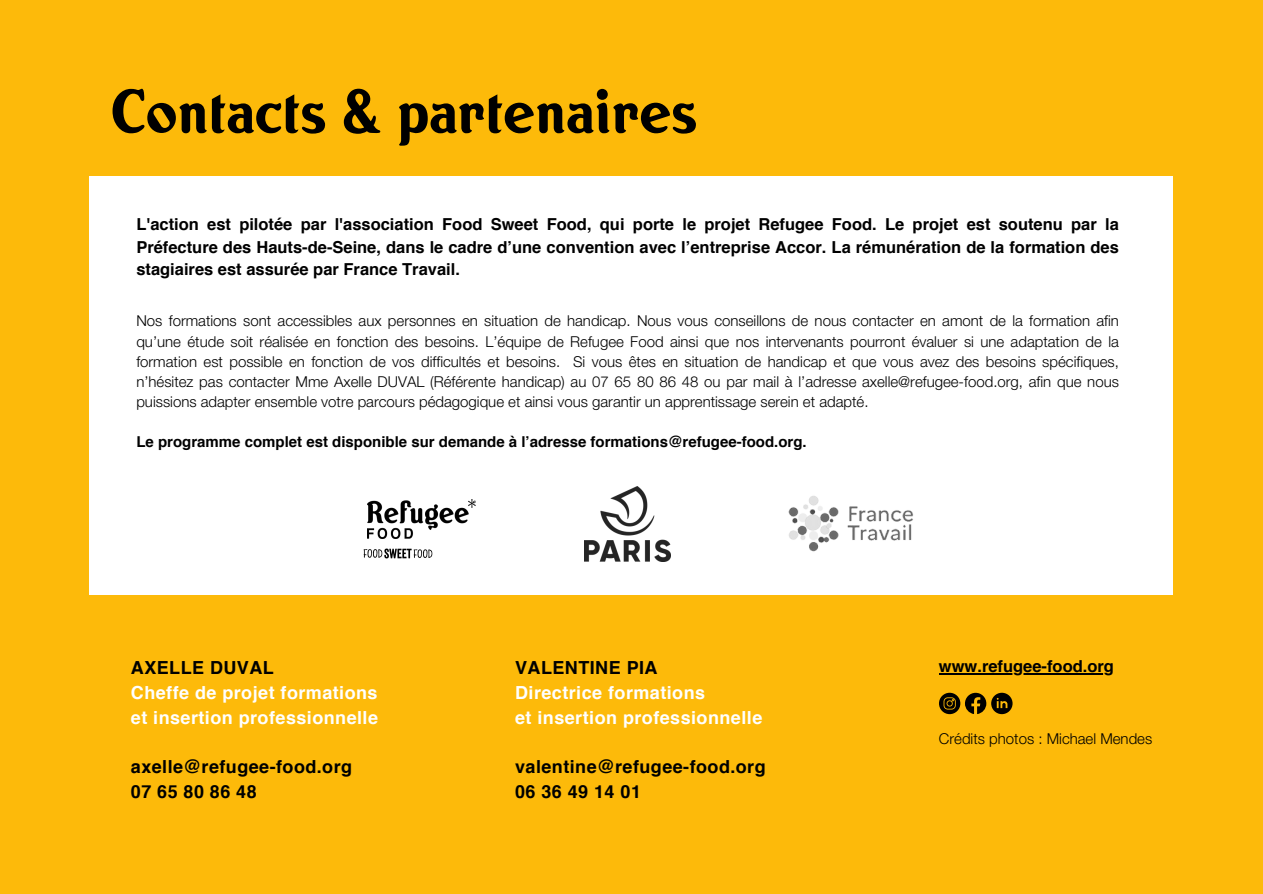
<style>
.page{position:relative;width:1263px;height:894px;background:#fff}
.page>*{position:absolute;margin:0;border:0;box-sizing:border-box;transform-origin:0 0}
.t1{font:57px "Norton";color:#000}
.t2{font:700 18px/24.8px "Helvetica";letter-spacing:.025em;color:#fff}
.t3{font:700 18px/24.8px "Helvetica";letter-spacing:.025em;color:#000}
.t4{font:700 16.5px/22.5px "Helvetica";color:#000;text-align:justify}
.t5{font:300 15px/20.2px "Helvetica Neue LT Std";color:#000;text-align:justify}
.t6{font:700 15px "Helvetica";color:#000}
.s1{color:#000}
</style>
<div class="page">
<div style="left:0;top:0;width:1263px;height:893px;background:#fdba0a"></div>
<div style="left:89px;top:176px;width:1084px;height:418px;background:#fff"></div>
<img style="left:367px;top:500px;width:108px;height:37px">
<img style="left:363px;top:537px;width:70px;height:22px">
<svg style="left:939px;top:692px;width:73px;height:22px"></svg>
<img style="left:788px;top:496px;width:125px;height:56px">
<img style="left:584px;top:486px;width:87px;height:75px">
<hr style="left:939px;top:673px;width:175px;height:1px;background:#000">
<p class="t1" style="left:111px;top:72px;width:588px">Contacts &amp; partenaires</p>
<h1 class="t4" style="left:136px;top:214px;width:984px">L'action est pilotée par l'association Food Sweet Food, qui porte le projet Refugee Food. Le projet est soutenu par la Préfecture des Hauts-de-Seine, dans le cadre d’une convention avec l’entreprise Accor. La rémunération de la formation des stagiaires est assurée par France Travail.</h1>
<p class="t5" style="left:136px;top:313px;width:984px">Nos formations sont accessibles aux personnes en situation de handicap. Nous vous conseillons de nous contacter en amont de la formation afin qu’une étude soit réalisée en fonction des besoins. L’équipe de Refugee Food ainsi que nos intervenants pourront évaluer si une adaptation de la formation est possible en fonction de vos difficultés et besoins. Si vous êtes en situation de handicap et que vous avez des besoins spécifiques, n’hésitez pas contacter Mme Axelle DUVAL (Référente handicap) au 07 65 80 86 48 ou par mail à l’adresse axelle@refugee-food.org, afin que nous puissions adapter ensemble votre parcours pédagogique et ainsi vous garantir un apprentissage serein et adapté.</p>
<p class="t6" style="left:136px;top:435px;width:672px">Le programme complet est disponible sur demande à l’adresse formations@refugee-food.org.</p>
<h3 class="t2" style="left:131px;top:657px;width:249px"><span class="s1">AXELLE DUVAL<br></span>Cheffe de projet formations et insertion professionnelle</h3>
<p class="t3" style="left:131px;top:756px;width:223px">axelle@refugee-food.org<br>07 65 80 86 48</p>
<h2 class="t2" style="left:515px;top:657px;width:249px"><span class="s1">VALENTINE PIA<br></span>Directrice formations<br>et insertion professionnelle</h2>
<p class="t3" style="left:515px;top:756px;width:252px">valentine@refugee-food.org<br>06 36 49 14 01</p>
<h2 class="t4" style="left:939px;top:656px;width:176px">www.refugee-food.org</h2>
<h2 class="t5" style="left:939px;top:730px;width:215px">Crédits photos : Michael Mendes</h2>
</div>
